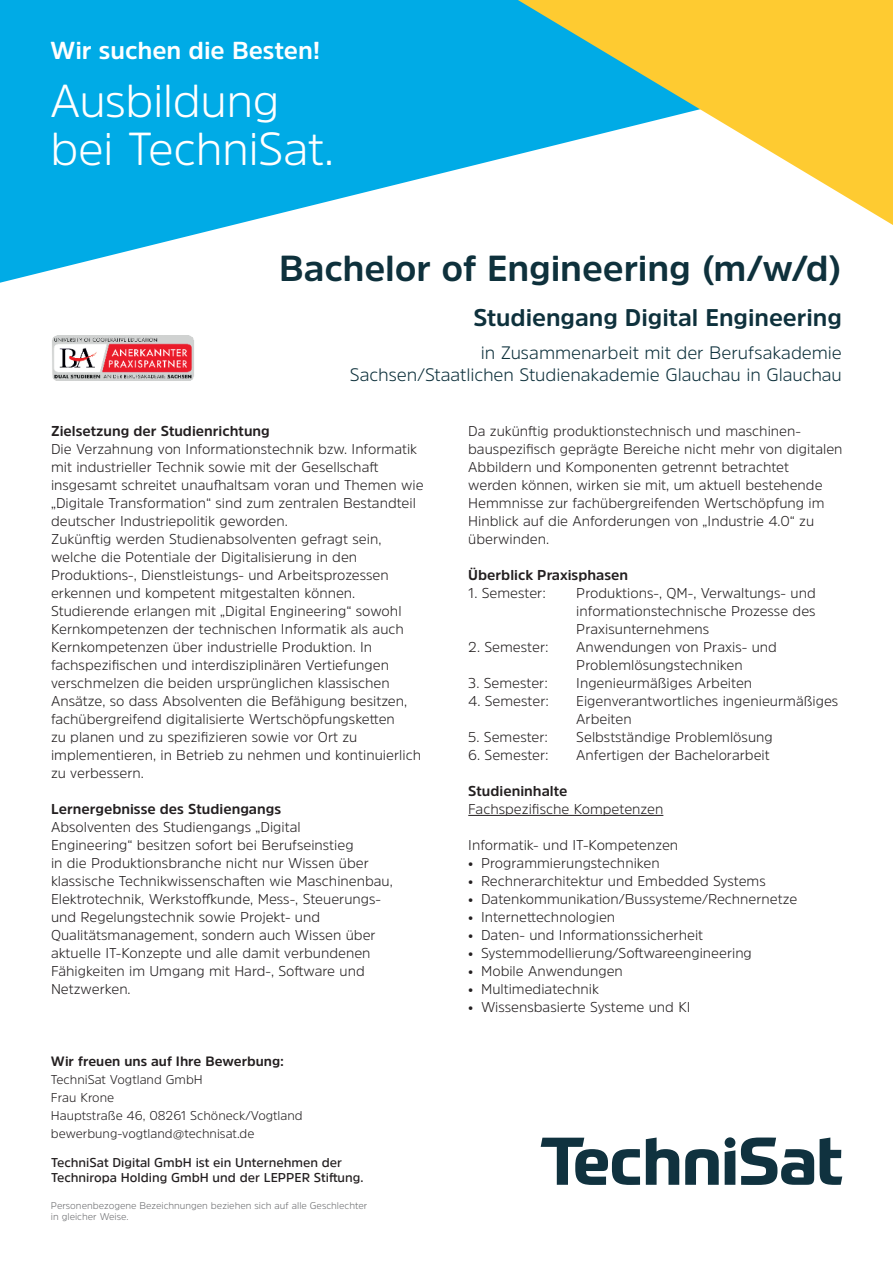
<style>
.page{position:relative;width:893px;height:1263px;background:#fff}
.page>*{position:absolute;margin:0;border:0;box-sizing:border-box;transform-origin:0 0}
.t1{font:300 46.2px/48.9px "Amsi Pro";letter-spacing:-.015em;color:#fff}
.t2{font:700 36px "Amsi Pro";letter-spacing:-.005em;color:#0e313c}
.t3{font:700 24.45px "Amsi Pro";color:#fff}
.t4{font:700 24px "Amsi Pro";color:#0e313c}
.t5{font:300 18px/21.6px "Amsi Pro";letter-spacing:-.005em;color:#0e313c;text-align:right}
.t6{font:300 14.25px/18px "Amsi Pro";color:#231f20}
.t7{font:700 14.25px "Amsi Pro";color:#231f20}
.t8{font:700 13.5px "Amsi Pro";color:#231f20}
.t9{font:300 12.75px/18px "Amsi Pro";color:#231f20}
.t10{font:600 12.75px/15.3px "Amsi Pro";color:#231f20}
.t11{font:300 9.75px/11.7px "Amsi Pro";color:#6c6d70}
</style>
<div class="page">
<svg style="left:0;top:0;width:497px;height:283px;fill:#00abe6"></svg>
<svg style="left:646px;top:1137px;width:33px;height:48px"></svg>
<svg style="left:685px;top:1149px;width:34px;height:36px"></svg>
<svg style="left:741px;top:1137px;width:73px;height:48px"></svg>
<svg style="left:820px;top:1137px;width:22px;height:48px"></svg>
<div style="left:725px;top:1137px;width:10px;height:11px;background:#10323f;border-radius:50%"></div>
<svg style="left:725px;top:1150px;width:10px;height:35px"></svg>
<svg style="left:541px;top:1138px;width:99px;height:47px"></svg>
<svg style="left:497px;top:0;width:396px;height:225px"></svg>
<hr style="left:468px;top:815px;width:195px;height:1px;background:#231f20">
<img style="left:52px;top:335px;width:142px;height:46px">
<h3 class="t3" style="left:50px;top:33px;width:272px">Wir suchen die Besten!</h3>
<h1 class="t1" style="left:50px;top:75px;width:286px">Ausbildung bei TechniSat.</h1>
<h2 class="t2" style="left:279px;top:244px;width:564px">Bachelor of Engineering (m/w/d)</h2>
<h3 class="t4" style="left:473px;top:301px;width:370px">Studiengang Digital Engineering</h3>
<p class="t5" style="left:350px;top:342px;width:494px">in Zusammenarbeit mit der Berufsakademie<br>Sachsen/Staatlichen Studienakademie Glauchau in Glauchau</p>
<p class="t7" style="left:51px;top:421px;width:220px">Zielsetzung der Studienrichtung</p>
<p class="t6" style="left:51px;top:439px;width:374px">Die Verzahnung von Informationstechnik bzw. Informatik mit industrieller Technik sowie mit der Gesellschaft insgesamt schreitet unaufhaltsam voran und Themen wie „Digitale Transformation“ sind zum zentralen Bestandteil deutscher Industriepolitik geworden.<br>Zukünftig werden Studienabsolventen gefragt sein, welche die Potentiale der Digitalisierung in den Produktions-, Dienstleistungs- und Arbeitsprozessen erkennen und kompetent mitgestalten können.<br>Studierende erlangen mit „Digital Engineering“ sowohl Kernkompetenzen der technischen Informatik als auch Kernkompetenzen über industrielle Produktion. In fachspezifischen und interdisziplinären Vertiefungen verschmelzen die beiden ursprünglichen klassischen Ansätze, so dass Absolventen die Befähigung besitzen, fachübergreifend digitalisierte Wertschöpfungsketten<br>zu planen und zu spezifizieren sowie vor Ort zu implementieren, in Betrieb zu nehmen und kontinuierlich zu verbessern.</p>
<p class="t7" style="left:51px;top:799px;width:232px">Lernergebnisse des Studiengangs</p>
<p class="t6" style="left:51px;top:817px;width:343px">Absolventen des Studiengangs „Digital<br>Engineering“ besitzen sofort bei Berufseinstieg<br>in die Produktionsbranche nicht nur Wissen über klassische Technikwissenschaften wie Maschinenbau, Elektrotechnik, Werkstoffkunde, Mess-, Steuerungs&shy;und Regelungstechnik sowie Projekt- und Qualitätsmanagement, sondern auch Wissen über aktuelle IT-Konzepte und alle damit verbundenen Fähigkeiten im Umgang mit Hard-, Software und Netzwerken.</p>
<p class="t8" style="left:51px;top:1052px;width:235px">Wir freuen uns auf Ihre Bewerbung:</p>
<p class="t9" style="left:51px;top:1070px;width:253px">TechniSat Vogtland GmbH<br>Frau Krone<br>Hauptstraße 46, 08261 Schöneck/Vogtland bewerbung-vogtland@technisat.de</p>
<p class="t10" style="left:51px;top:1154px;width:314px">TechniSat Digital GmbH ist ein Unternehmen der<br>Techniropa Holding GmbH und der LEPPER Stiftung.</p>
<p class="t11" style="left:51px;top:1199px;width:318px">Personenbezogene Bezeichnungen beziehen sich auf alle Geschlechter in gleicher Weise.</p>
<p class="t6" style="left:468px;top:421px;width:376px">Da zukünftig produktionstechnisch und maschinen&shy;bauspezifisch geprägte Bereiche nicht mehr von digitalen Abbildern und Komponenten getrennt betrachtet<br>werden können, wirken sie mit, um aktuell bestehende Hemmnisse zur fachübergreifenden Wertschöpfung im Hinblick auf die Anforderungen von „Industrie 4.0“ zu überwinden.</p>
<p class="t7" style="left:468px;top:565px;width:161px">Überblick Praxisphasen</p>
<p class="t6" style="left:468px;top:583px;width:79px">1. Semester:</p>
<p class="t6" style="left:576px;top:583px;width:241px;text-align:justify">Produktions-, QM-, Verwaltungs- und informationstechnische Prozesse des Praxisunternehmens</p>
<p class="t6" style="left:468px;top:637px;width:82px">2. Semester:</p>
<p class="t6" style="left:576px;top:637px;width:202px">Anwendungen von Praxis- und<br>Problemlösungstechniken</p>
<p class="t6" style="left:468px;top:673px;width:81px">3. Semester:</p>
<p class="t6" style="left:576px;top:673px;width:177px">Ingenieurmäßiges Arbeiten</p>
<p class="t6" style="left:468px;top:691px;width:82px">4. Semester:</p>
<p class="t6" style="left:576px;top:691px;width:264px">Eigenverantwortliches ingenieurmäßiges<br>Arbeiten</p>
<p class="t6" style="left:468px;top:727px;width:81px">5. Semester:</p>
<p class="t6" style="left:576px;top:727px;width:198px">Selbstständige Problemlösung</p>
<p class="t6" style="left:468px;top:745px;width:82px">6. Semester:</p>
<p class="t6" style="left:576px;top:745px;width:195px">Anfertigen der Bachelorarbeit</p>
<p class="t7" style="left:468px;top:781px;width:101px">Studieninhalte</p>
<p class="t6" style="left:468px;top:799px;width:197px">Fachspezifische Kompetenzen</p>
<p class="t6" style="left:468px;top:835px;width:211px">Informatik- und IT-Kompetenzen</p>
<p class="t6" style="left:468px;top:853px;width:193px">• Programmierungstechniken</p>
<p class="t6" style="left:468px;top:871px;width:299px">• Rechnerarchitektur und Embedded Systems</p>
<p class="t6" style="left:468px;top:889px;width:330px">• Datenkommunikation/Bussysteme/Rechnernetze</p>
<p class="t6" style="left:468px;top:907px;width:148px">• Internettechnologien</p>
<p class="t6" style="left:468px;top:925px;width:236px">• Daten- und Informationssicherheit</p>
<p class="t6" style="left:468px;top:943px;width:285px">• Systemmodellierung/Softwareengineering</p>
<p class="t6" style="left:468px;top:961px;width:156px">• Mobile Anwendungen</p>
<p class="t6" style="left:468px;top:979px;width:132px">• Multimediatechnik</p>
<p class="t6" style="left:468px;top:997px;width:224px">• Wissensbasierte Systeme und KI</p>
</div>
